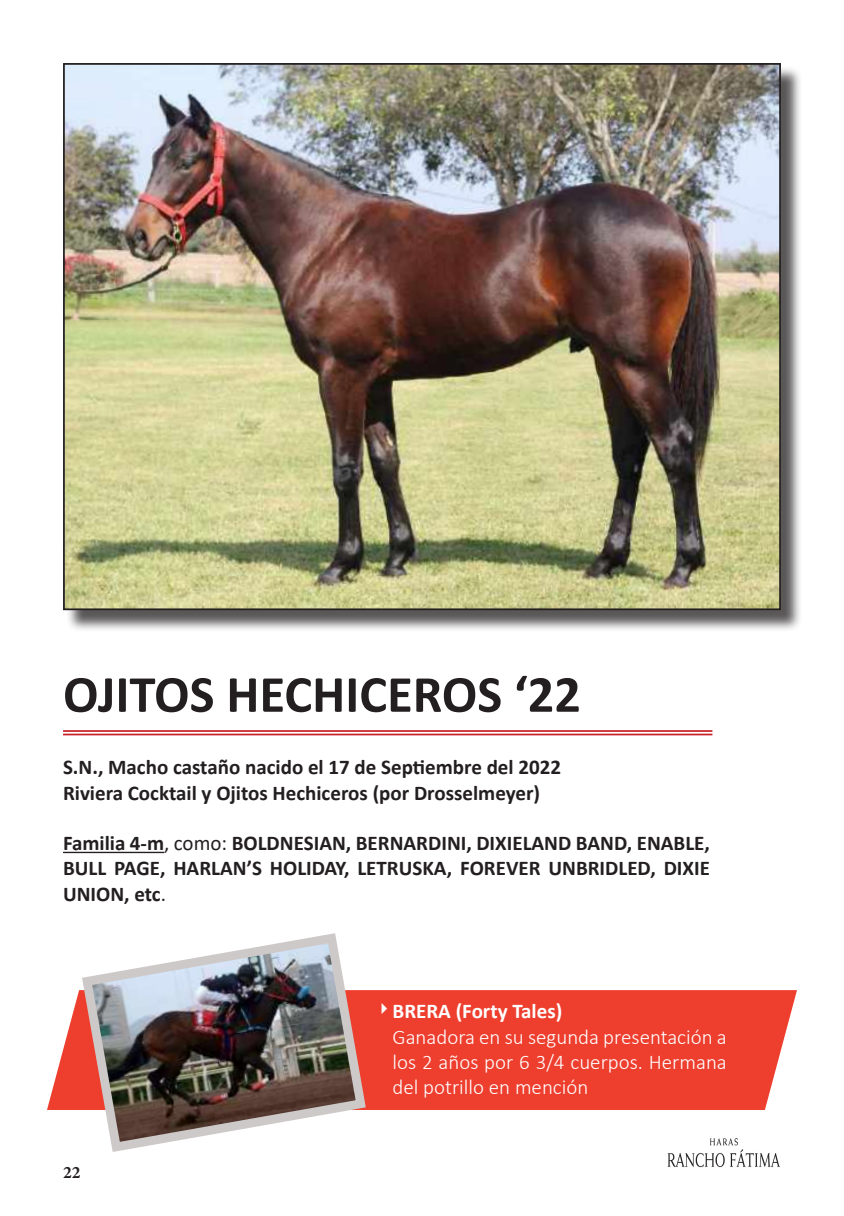
<style>
.page{position:relative;width:844px;height:1216px;background:#fff}
.page>*{position:absolute;margin:0;border:0;box-sizing:border-box;transform-origin:0 0}
.t1{font:700 52.5px "Calibri";color:#231f20}
.t2{font:700 21px/25.2px "Calibri";color:#231f20}
.t3{font:300 21px/25.2px "Calibri";color:#fff}
.t4{font:700 17.5px "Minion Pro";color:#231f20}
.s1{font-weight:400}
.s2{font-weight:700}
</style>
<div class="page">
<img style="left:667px;top:1138px;width:113px;height:30px">
<svg style="left:47px;top:990px;width:749px;height:119px;background:#ee4b3d"></svg>
<img style="left:77px;top:933px;width:294px;height:219px">
<hr style="left:63px;top:851px;width:101px;height:2px;background:#231f20">
<hr style="left:63px;top:730px;width:649px;height:1px;background:#c8242b">
<hr style="left:63px;top:733px;width:649px;height:2px;background:#c8242b">
<div style="left:66px;top:66px;width:736px;height:565px;background:#231f20;opacity:.75"></div>
<img style="left:66px;top:66px;width:711px;height:541px">
<h1 class="t1" style="left:63px;top:657px;width:519px">OJITOS HECHICEROS ‘22</h1>
<p class="t2" style="left:63px;top:754px;width:499px">S.N., Macho castaño nacido el 17 de Septiembre del 2022<br>Riviera Cocktail y Ojitos Hechiceros (por Drosselmeyer)</p>
<p class="t2" style="left:63px;top:830px;width:648px;text-align:justify">Familia 4-m<span class="s1">, como:</span> BOLDNESIAN, BERNARDINI, DIXIELAND BAND, ENABLE, BULL PAGE, HARLAN’S HOLIDAY, LETRUSKA, FOREVER UNBRIDLED, DIXIE UNION, etc<span class="s1">.</span></p>
<p class="t4" style="left:63px;top:1160px;width:19px">22</p>
<p class="t3" style="left:392px;top:998px;width:336px;text-indent:-17px">✔<span class="s2">BRERA (Forty Tales)<br></span>Ganadora en su segunda presentación a los 2 años por 6 3/4 cuerpos. Hermana del potrillo en mención</p>
</div>
